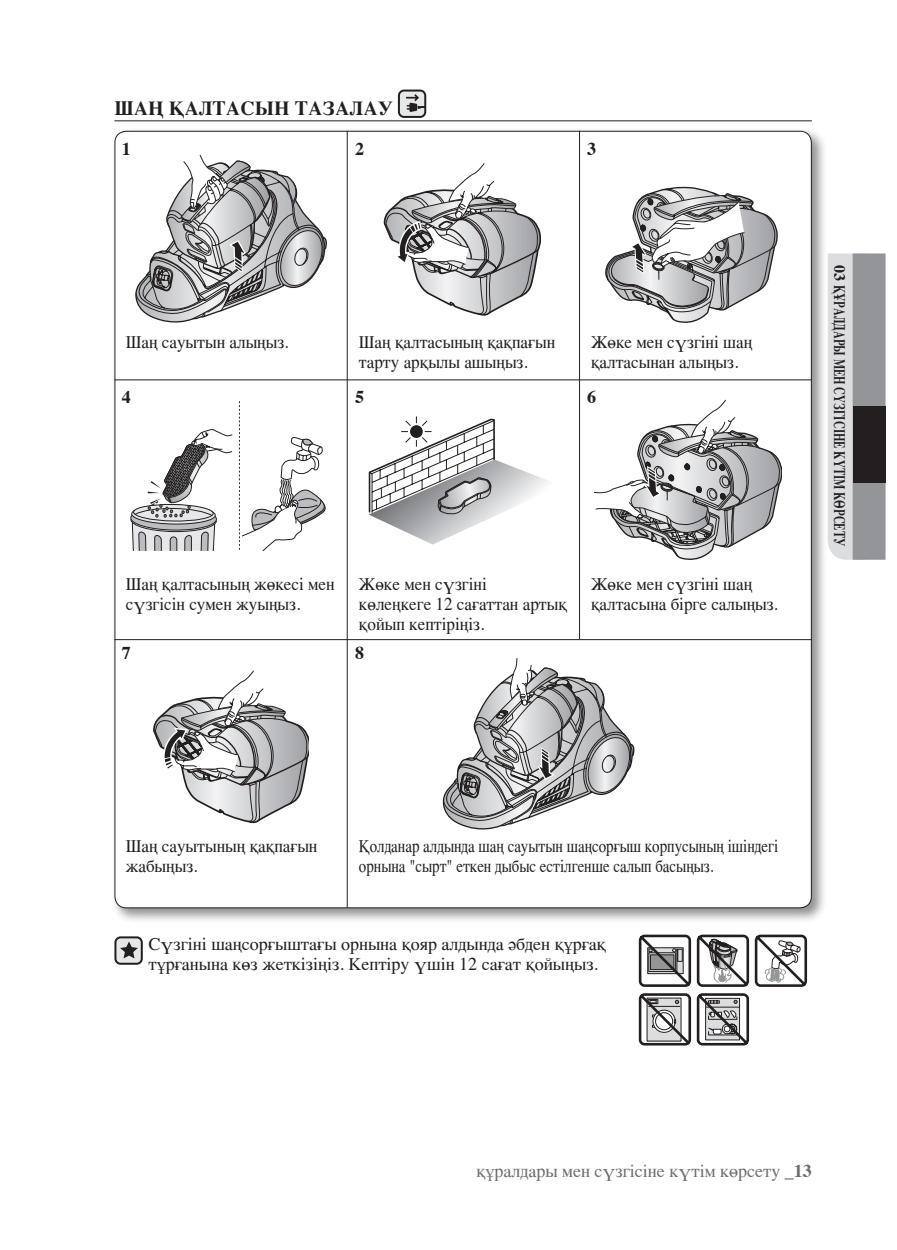
<style>
.page{position:relative;width:897px;height:1250px;background:#fff}
.page>*{position:absolute;margin:0;border:0;box-sizing:border-box;transform-origin:0 0}
.Level3_Heading{font:700 20px "Times";color:#231f20}
.Level2_List_Above{font:18px/20px "Times";color:#231f20;scale:.95 1}
.Level1_Headcopy{font:18px/20px "Times";color:#231f20}
.Level2_List_Above-2{font:18px/20px "Times";color:#231f20;scale:.83 1}
.t1{font:18px "Times";color:#6c6d70}
.t2{font:700 18px "Times";color:#231f20}
.t3{font:700 16px "Times";color:#231f20}
.s1{font-weight:700}
</style>
<div class="page">
<div style="left:111px;top:127px;width:716px;height:796px;background:#231f20;opacity:.5"></div>
<div style="left:115px;top:131px;width:696px;height:776px;background:#fff;border-radius:11px"></div>
<hr style="left:347px;top:131px;width:1px;height:776px;background:#231f20">
<hr style="left:579px;top:131px;width:1px;height:508px;background:#231f20">
<hr style="left:114px;top:639px;width:698px;height:1px;background:#231f20">
<hr style="left:114px;top:379px;width:697px;height:1px;background:#231f20">
<svg style="left:130px;top:429px;width:103px;height:121px"></svg>
<svg style="left:239px;top:401px;width:87px;height:149px"></svg>
<svg style="left:369px;top:416px;width:179px;height:128px"></svg>
<svg style="left:638px;top:934px;width:170px;height:111px"></svg>
<div style="left:115px;top:937px;width:27px;height:26px;background:#e6e7e9;border-radius:5px"></div>
<div style="left:114px;top:936px;width:29px;height:28px;border:2px solid #231f20;border-radius:5px"></div>
<svg style="left:120px;top:941px;width:18px;height:17px"></svg>
<svg style="left:594px;top:400px;width:188px;height:160px"></svg>
<svg style="left:154px;top:670px;width:155px;height:153px"></svg>
<svg style="left:384px;top:163px;width:157px;height:152px"></svg>
<svg style="left:605px;top:187px;width:173px;height:136px"></svg>
<svg style="left:135px;top:155px;width:192px;height:167px"></svg>
<div style="left:194px;top:170px;width:10px;height:8px;background:#fff"></div>
<svg style="left:442px;top:658px;width:192px;height:172px"></svg>
<svg style="left:828px;top:253px;width:57px;height:306px;background:#b8babc"></svg>
<div style="left:853px;top:406px;width:32px;height:77px;background:#231f20"></div>
<hr style="left:114px;top:120px;width:698px;height:1px;background:#231f20">
<div style="left:399px;top:90px;width:26px;height:27px;background:#e6e7e9;border-radius:5px"></div>
<div style="left:398px;top:90px;width:28px;height:28px;border:2px solid #231f20;border-radius:5px"></div>
<svg style="left:406px;top:94px;width:19px;height:18px"></svg>
<p class="Level3_Heading" style="left:114px;top:89px;width:280px">ШАҢ ҚАЛТАСЫН ТАЗАЛАУ</p>
<p class="t2" style="left:122px;top:132px;width:10px">1</p>
<p class="t2" style="left:355px;top:132px;width:10px">2</p>
<p class="t2" style="left:587px;top:132px;width:10px">3</p>
<p class="Level2_List_Above" style="left:126px;top:331px;width:173px">Шаң сауытын алыңыз.</p>
<p class="Level2_List_Above" style="left:359px;top:331px;width:208px">Шаң қалтасының қақпағын тарту арқылы ашыңыз.</p>
<p class="Level2_List_Above" style="left:591px;top:331px;width:171px">Жөке мен сүзгіні шаң қалтасынан алыңыз.</p>
<p class="t2" style="left:122px;top:379px;width:10px">4</p>
<p class="t2" style="left:355px;top:379px;width:10px">5</p>
<p class="t2" style="left:587px;top:379px;width:10px">6</p>
<p class="Level2_List_Above" style="left:126px;top:572px;width:221px">Шаң қалтасының жөкесі мен сүзгісін сумен жуыңыз.</p>
<p class="Level2_List_Above" style="left:359px;top:572px;width:136px">Жөке мен сүзгіні</p>
<p class="Level2_List_Above" style="left:359px;top:592px;width:220px">көлеңкеге 12 сағаттан артық қойып кептіріңіз.</p>
<p class="t2" style="left:122px;top:635px;width:10px">7</p>
<p class="t2" style="left:355px;top:635px;width:10px">8</p>
<p class="Level2_List_Above" style="left:591px;top:572px;width:198px">Жөке мен сүзгіні шаң қалтасына бірге салыңыз.</p>
<p class="t3" style="left:855px;top:265px;width:283px;rotate:90deg">03 ҚҰРАЛДАРЫ МЕН СҮЗГІСІНЕ КҮТІМ КӨРСЕТУ</p>
<p class="Level2_List_Above" style="left:126px;top:834px;width:203px">Шаң сауытының қақпағын жабыңыз.</p>
<p class="Level2_List_Above-2" style="left:359px;top:834px;width:507px">Қолданар алдында шаң сауытын шаңсорғыш корпусының ішіндегі орнына "сырт" еткен дыбыс естілгенше салып басыңыз.</p>
<p class="Level1_Headcopy" style="left:148px;top:932px;width:459px">Сүзгіні шаңсорғыштағы орнына қояр алдында әбден құрғақ тұрғанына көз жеткізіңіз. Кептіру үшін 12 сағат қойыңыз.</p>
<p class="t1" style="left:476px;top:1154px;width:337px">құралдары мен сүзгісіне күтім көрсету <span class="s1">_13</span></p>
</div>
